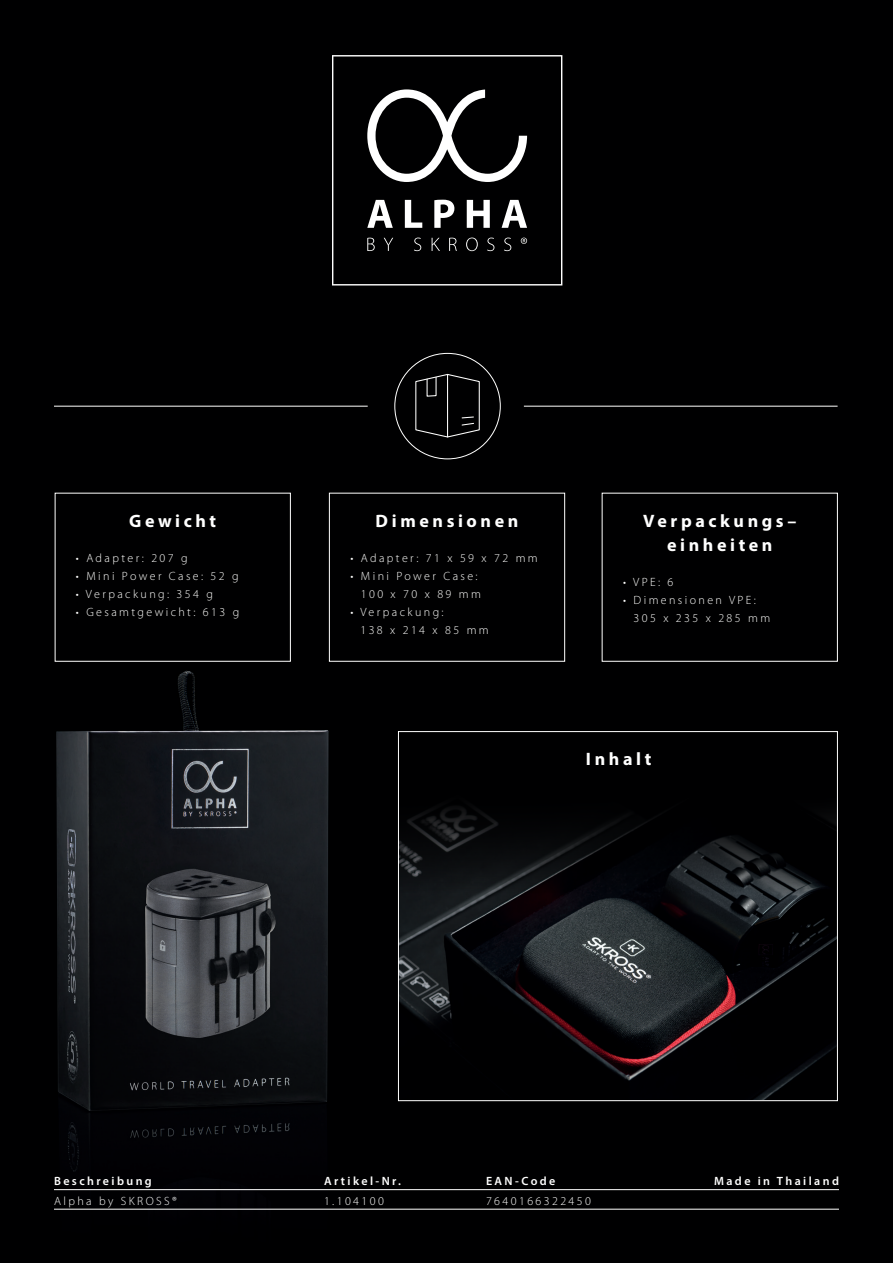
<style>
.page{position:relative;width:893px;height:1263px;background:#000001}
.page>*{position:absolute;margin:0;border:0;box-sizing:border-box;transform-origin:0 0}
.t1{font:700 18px/24px "Myriad Pro";letter-spacing:.2em;color:#fff;text-align:center}
.t2{font:300 12px/18px "Myriad Pro";letter-spacing:.2em;color:#fff}
.t3{font:600 12px "Myriad Pro";letter-spacing:.2em;color:#fff}
</style>
<div class="page">
<img style="left:54px;top:645px;width:344px;height:564px">
<hr style="left:54px;top:1189px;width:785px;height:1px;background:#fff">
<hr style="left:54px;top:1209px;width:785px;height:1px;background:#fff">
<svg style="left:332px;top:55px;width:230px;height:230px"></svg>
<svg style="left:367px;top:200px;width:26px;height:28px"></svg>
<svg style="left:405px;top:200px;width:17px;height:28px"></svg>
<svg style="left:434px;top:200px;width:20px;height:28px"></svg>
<svg style="left:467px;top:200px;width:23px;height:28px"></svg>
<svg style="left:502px;top:200px;width:25px;height:28px"></svg>
<svg style="left:367px;top:89px;width:160px;height:93px"></svg>
<svg style="left:367px;top:238px;width:8px;height:13px"></svg>
<svg style="left:384px;top:238px;width:9px;height:13px"></svg>
<svg style="left:414px;top:238px;width:7px;height:13px"></svg>
<svg style="left:432px;top:238px;width:8px;height:13px"></svg>
<svg style="left:449px;top:238px;width:8px;height:13px"></svg>
<svg style="left:466px;top:238px;width:12px;height:13px"></svg>
<svg style="left:487px;top:238px;width:7px;height:13px"></svg>
<svg style="left:504px;top:238px;width:7px;height:13px"></svg>
<svg style="left:521px;top:238px;width:6px;height:6px"></svg>
<svg style="left:415px;top:374px;width:65px;height:64px"></svg>
<hr style="left:54px;top:406px;width:314px;height:1px;background:#fff">
<hr style="left:524px;top:406px;width:314px;height:1px;background:#fff">
<img style="left:400px;top:807px;width:436px;height:292px">
<div style="left:329px;top:493px;width:236px;height:168px;border:1px solid #fff"></div>
<h1 class="t1" style="left:129px;top:508px;width:89px">Gewicht</h1>
<p class="t2" style="left:76px;top:549px;width:113px">• Adapter: 207 g</p>
<p class="t2" style="left:76px;top:567px;width:164px">• Mini Power Case: 52 g</p>
<p class="t2" style="left:76px;top:585px;width:138px">• Verpackung: 354 g</p>
<p class="t2" style="left:76px;top:603px;width:165px">• Gesamtgewicht: 613 g</p>
<h1 class="t1" style="left:376px;top:508px;width:144px">Dimensionen</h1>
<p class="t2" style="left:350px;top:549px;width:189px">• Adapter: 71 x 59 x 72 mm</p>
<p class="t2" style="left:350px;top:567px;width:132px;text-align:right">• Mini Power Case:<br>100 x 70 x 89 mm</p>
<p class="t2" style="left:360px;top:603px;width:130px;text-indent:-10px">• Verpackung:<br>138 x 214 x 85 mm</p>
<h1 class="t1" style="left:643px;top:508px;width:155px">Verpackungs– einheiten</h1>
<p class="t2" style="left:623px;top:573px;width:52px">• VPE: 6</p>
<p class="t2" style="left:634px;top:591px;width:138px;text-indent:-10px">• Dimensionen VPE:<br>305 x 235 x 285 mm</p>
<h1 class="t1" style="left:586px;top:747px;width:67px">Inhalt</h1>
<p class="t3" style="left:54px;top:1173px;width:99px">Beschreibung</p>
<p class="t3" style="left:324px;top:1173px;width:79px">Artikel-Nr.</p>
<p class="t3" style="left:486px;top:1173px;width:71px">EAN-Code</p>
<p class="t3" style="left:714px;top:1173px;width:126px">Made in Thailand</p>
<p class="t2" style="left:54px;top:1192px;width:124px">Alpha by SKROSS®</p>
<p class="t2" style="left:324px;top:1192px;width:61px">1.104100</p>
<p class="t2" style="left:486px;top:1192px;width:106px">7640166322450</p>
</div>
